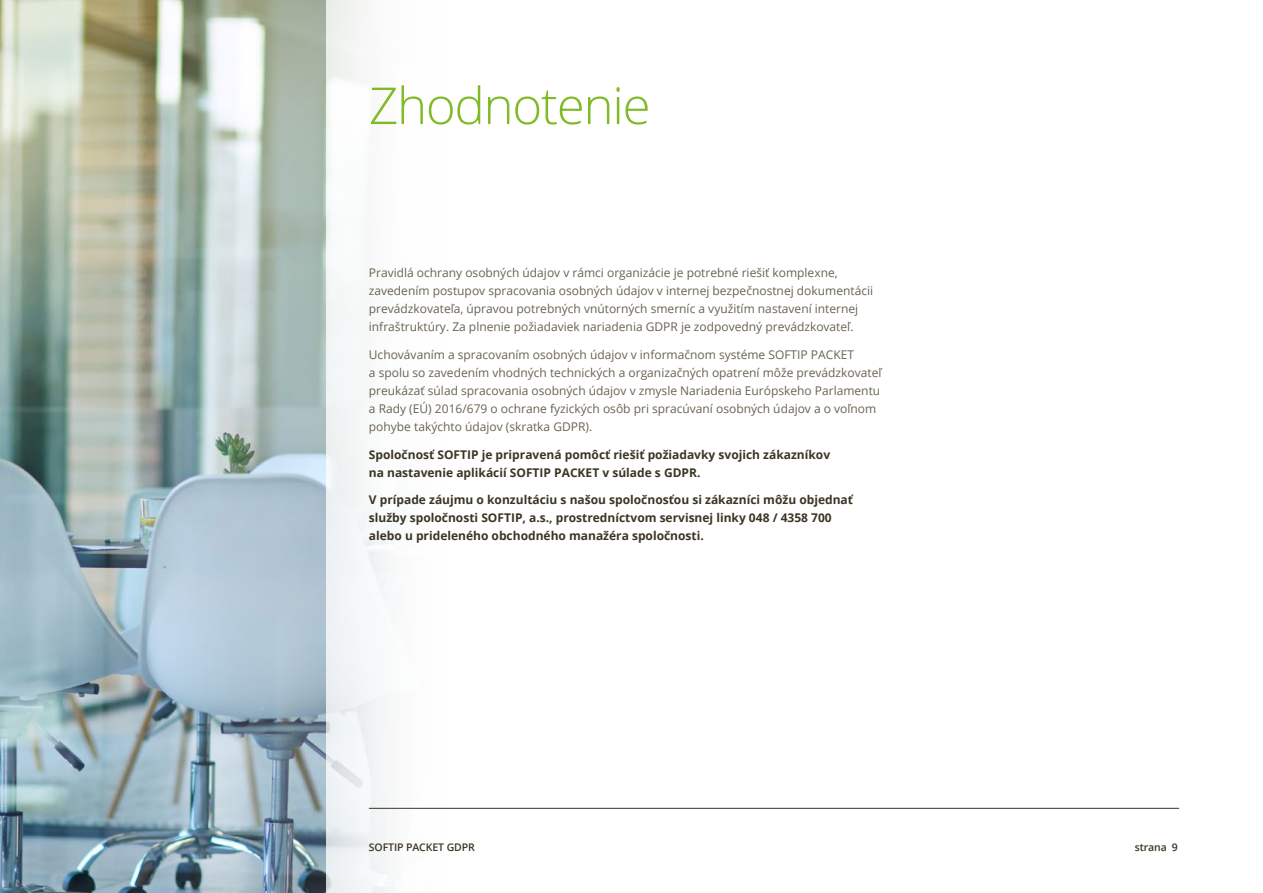
<style>
.page{position:relative;width:1263px;height:893px;background:#fff}
.page>*{position:absolute;margin:0;border:0;box-sizing:border-box;transform-origin:0 0}
.Head_2{font:300 51px "Open Sans";letter-spacing:-.025em;color:#80ba27}
.text{font:12px/18px "Open Sans";color:#6a6252}
.text-2{font:700 12px/18px "Open Sans";color:#3b3524}
.t1{font:600 10.5px "Open Sans";letter-spacing:-.01em;color:#3b3524}
</style>
<div class="page">
<img style="left:0;top:0;width:326px;height:893px">
<hr style="left:369px;top:808px;width:810px;height:1px;background:#3b3524">
<p class="Head_2" style="left:369px;top:71px;width:283px">Zhodnotenie</p>
<p class="text" style="left:369px;top:263px;width:506px">Pravidlá ochrany osobných údajov v rámci organizácie je potrebné riešiť komplexne, zavedením postupov spracovania osobných údajov v internej bezpečnostnej dokumentácii prevádzkovateľa, úpravou potrebných vnútorných smerníc a využitím nastavení internej infraštruktúry. Za plnenie požiadaviek nariadenia GDPR je zodpovedný prevádzkovateľ.</p>
<p class="text" style="left:369px;top:345px;width:514px">Uchovávaním a spracovaním osobných údajov v informačnom systéme SOFTIP PACKET<br>a spolu so zavedením vhodných technických a organizačných opatrení môže prevádzkovateľ preukázať súlad spracovania osobných údajov v zmysle Nariadenia Európskeho Parlamentu a Rady (EÚ) 2016/679 o ochrane fyzických osôb pri spracúvaní osobných údajov a o voľnom pohybe takýchto údajov (skratka GDPR).</p>
<p class="text-2" style="left:369px;top:445px;width:463px">Spoločnosť SOFTIP je pripravená pomôcť riešiť požiadavky svojich zákazníkov na nastavenie aplikácií SOFTIP PACKET v súlade s GDPR.</p>
<p class="text-2" style="left:369px;top:491px;width:486px">V prípade záujmu o konzultáciu s našou spoločnosťou si zákazníci môžu objednať služby spoločnosti SOFTIP, a.s., prostredníctvom servisnej linky 048 / 4358 700 alebo u prideleného obchodného manažéra spoločnosti.</p>
<p class="t1" style="left:369px;top:840px;width:107px">SOFTIP PACKET GDPR</p>
<p class="t1" style="left:1135px;top:840px;width:45px">strana 9</p>
</div>
